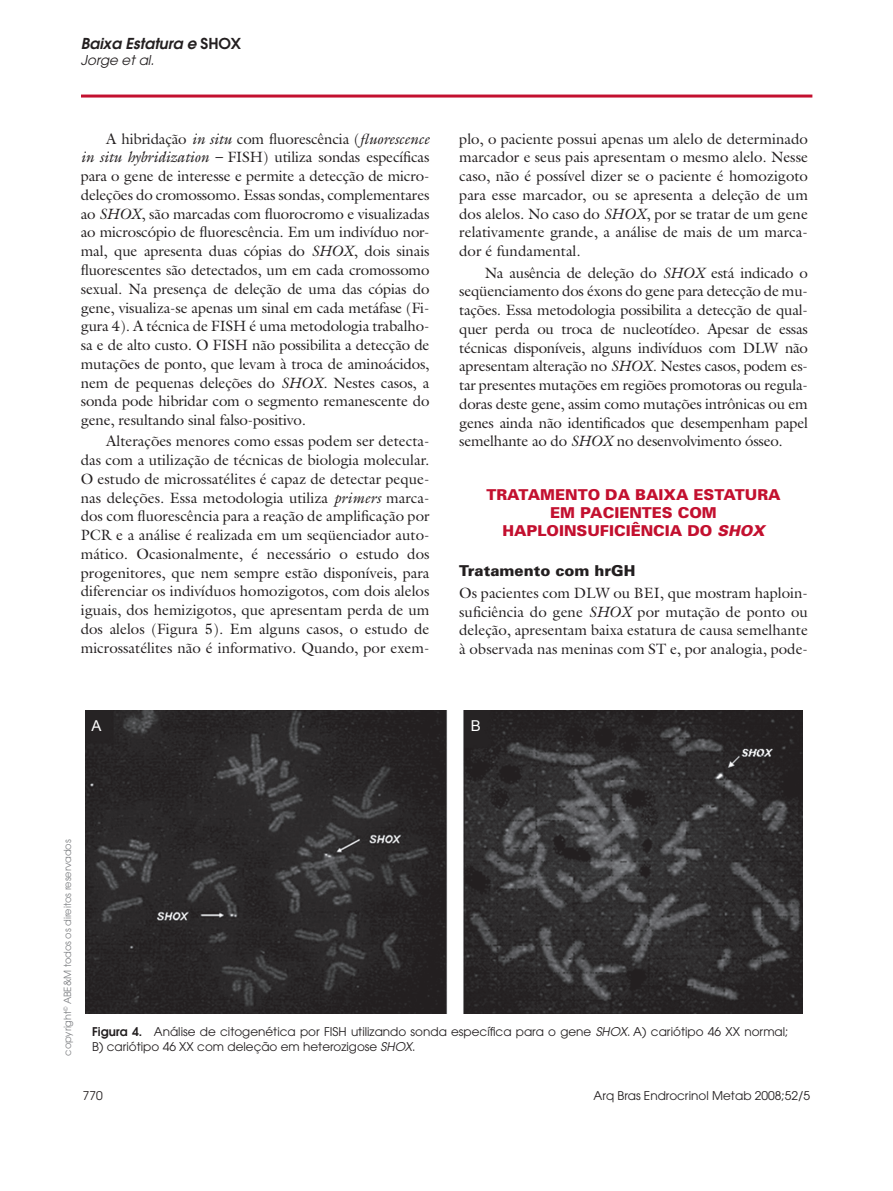
<style>
.page{position:relative;width:893px;height:1191px;background:#fff}
.page>*{position:absolute;margin:0;border:0;box-sizing:border-box;transform-origin:0 0}
.t1{font:15px/18.8px "Galliard";color:#231f20;text-align:justify}
.t2{font:900 15px/18px "Univers";color:#c3102f}
.t3{font:italic 600 15px "Avant Garde";color:#231f20}
.t4{font:900 15px "Univers";color:#231f20}
.t5{font:15px "Arial";color:#fff}
.t6{font:italic 13.5px "Avant Garde";color:#231f20}
.t7{font:12px/14.4px "Avant Garde";color:#231f20}
.t8{font:9.9px "Avant Garde";letter-spacing:-.01em;color:#808285}
.s1{font-style:normal}
.s2{font-style:italic}
.s3{font-weight:600}
</style>
<div class="page">
<hr style="left:81px;top:95px;width:731px;height:3px;background:#c3102f">
<img style="left:86px;top:710px;width:717px;height:304px">
<p class="t3" style="left:81px;top:34px;width:162px">Baixa Estatura e <span class="s1">SHOX</span></p>
<p class="t6" style="left:81px;top:52px;width:75px">Jorge et al.</p>
<p class="t1" style="left:81px;top:129px;width:350px;text-indent:26px">A hibridação <span class="s2">in situ</span> com fluorescência (<span class="s2">fluorescence in situ hybridization –</span> FISH) utiliza sondas específicas para o gene de interesse e permite a detecção de micro&shy;deleções do cromossomo. Essas sondas, complementares ao <span class="s2">SHOX</span>, são marcadas com fluorocromo e visualizadas ao microscópio de fluorescência. Em um indivíduo nor&shy;mal, que apresenta duas cópias do <span class="s2">SHOX</span>, dois sinais fluorescentes são detectados, um em cada cromossomo sexual. Na presença de deleção de uma das cópias do gene, visualiza-se apenas um sinal em cada metáfase (Fi&shy;gura 4). A técnica de FISH é uma metodologia trabalho&shy;sa e de alto custo. O FISH não possibilita a detecção de mutações de ponto, que levam à troca de aminoácidos, nem de pequenas deleções do <span class="s2">SHOX</span>. Nestes casos, a sonda pode hibridar com o segmento remanescente do gene, resultando sinal falso-positivo.</p>
<p class="t1" style="left:81px;top:432px;width:350px;text-indent:26px">Alterações menores como essas podem ser detecta&shy;das com a utilização de técnicas de biologia molecular.<br>O estudo de microssatélites é capaz de detectar peque&shy;nas deleções. Essa metodologia utiliza <span class="s2">primers</span> marca&shy;dos com fluorescência para a reação de amplificação por PCR e a análise é realizada em um seqüenciador auto&shy;mático. Ocasionalmente, é necessário o estudo dos progenitores, que nem sempre estão disponíveis, para diferenciar os indivíduos homozigotos, com dois alelos iguais, dos hemizigotos, que apresentam perda de um dos alelos (Figura 5). Em alguns casos, o estudo de microssatélites não é informativo. Quando, por exem-</p>
<p class="t1" style="left:459px;top:129px;width:350px">plo, o paciente possui apenas um alelo de determinado marcador e seus pais apresentam o mesmo alelo. Nesse caso, não é possível dizer se o paciente é homozigoto para esse marcador, ou se apresenta a deleção de um dos alelos. No caso do <span class="s2">SHOX</span>, por se tratar de um gene relativamente grande, a análise de mais de um marca&shy;dor é fundamental.</p>
<p class="t1" style="left:459px;top:263px;width:350px;text-indent:26px">Na ausência de deleção do <span class="s2">SHOX</span> está indicado o seqüenciamento dos éxons do gene para detecção de mu&shy;tações. Essa metodologia possibilita a detecção de qual&shy;quer perda ou troca de nucleotídeo. Apesar de essas técnicas disponíveis, alguns indivíduos com DLW não apresentam alteração no <span class="s2">SHOX</span>. Nestes casos, podem es&shy;tar presentes mutações em regiões promotoras ou regula&shy;doras deste gene, assim como mutações intrônicas ou em genes ainda não identificados que desempenham papel semelhante ao do <span class="s2">SHOX</span> no desenvolvimento ósseo.</p>
<p class="t2" style="left:486px;top:485px;width:23px">TRATAMENTO</p>
<p class="t2" style="left:550px;top:485px;width:156px;text-indent:55px">DA BAIXAESTATURA<br>EM PACIENTES</p>
<p class="t2" style="left:678px;top:503px;width:26px">COM</p>
<p class="t2" style="left:502px;top:521px;width:74px">HAPLOINSU</p>
<p class="t2" style="left:600px;top:521px;width:166px">FICIÊNCIA DO <span class="s2">SHOX</span></p>
<p class="t4" style="left:459px;top:561px;width:165px">TRATAMENTO COM HRGH</p>
<p class="t1" style="left:459px;top:583px;width:350px">Os pacientes com DLW ou BEI, que mostram haploin&shy;suficiência do gene <span class="s2">SHOX</span> por mutação de ponto ou deleção, apresentam baixa estatura de causa semelhante à observada nas meninas com ST e, por analogia, pode-</p>
<p class="t5" style="left:92px;top:716px;width:12px">A</p>
<p class="t5" style="left:471px;top:716px;width:12px">B</p>
<p class="t8" style="left:62px;top:1055px;width:217px;rotate:-90deg">copyright<sup>©</sup> ABE&amp;M todos os direitos reservados</p>
<p class="t7" style="left:92px;top:1024px;width:698px"><span class="s3">Figura 4.</span> Análise de citogenética por FISH utilizando sonda específica para o gene <span class="s2">SHOX</span>. A) cariótipo 46 XX normal;<br>B) cariótipo 46 XX com deleção em heterozigose <span class="s2">SHOX</span>.</p>
<p class="t7" style="left:83px;top:1088px;width:21px">770</p>
<p class="t7" style="left:594px;top:1088px;width:218px">Arq Bras Endrocrinol Metab 2008;52/5</p>
</div>
